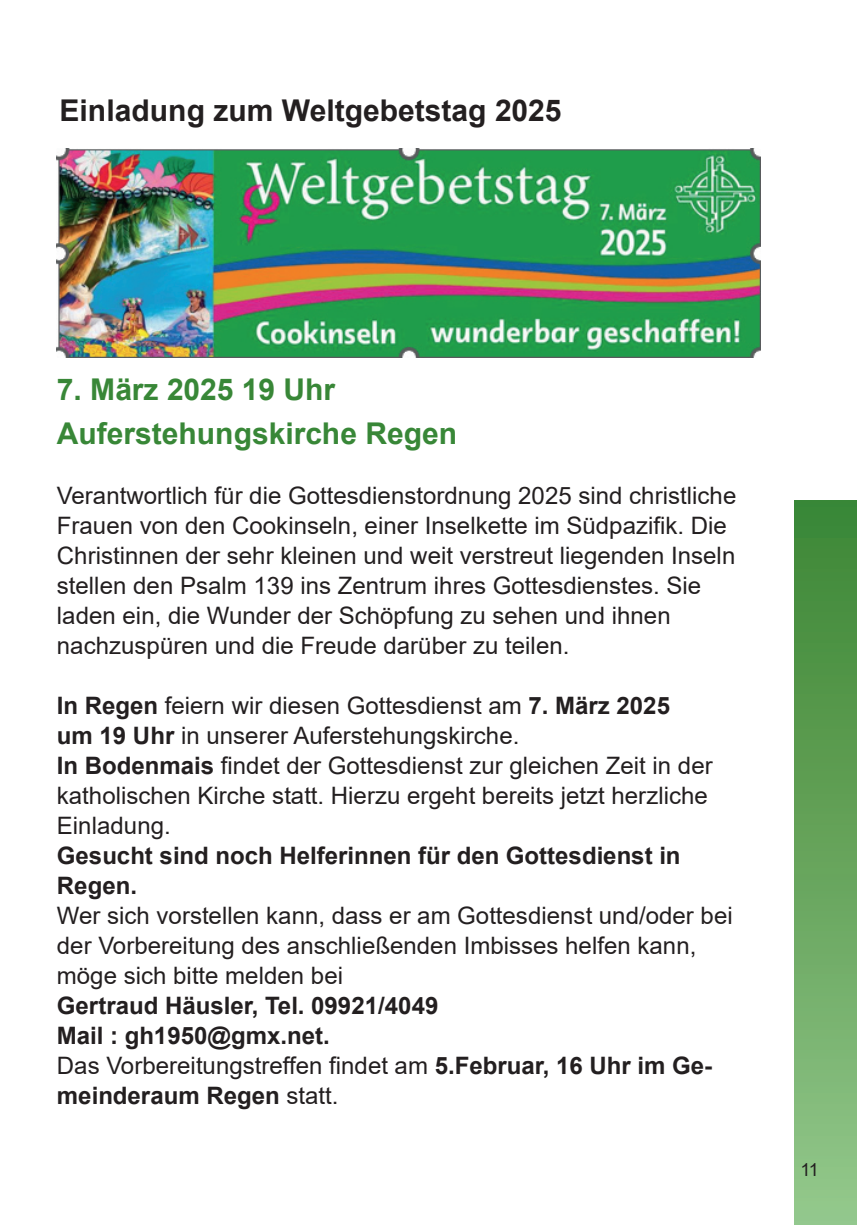
<style>
.page{position:relative;width:857px;height:1225px;background:#fff}
.page>*{position:absolute;margin:0;border:0;box-sizing:border-box;transform-origin:0 0}
.t1{font:700 30px/44px "Arial";color:#388737}
.t2{font:700 30px "Arial";color:#231f20}
.t3{font:24px/30px "Arial";color:#231f20}
.t4{font:700 24px/30px "Arial";color:#231f20}
.t5{font:18px "Arial";color:#231f20}
.s1{font-weight:700}
.s2{font-weight:400}
</style>
<div class="page">
<div style="left:794px;top:500px;width:62px;height:725px;background:linear-gradient(to bottom,#3b8533,#93c78a)"></div>
<img style="left:57px;top:149px;width:703px;height:208px">
<p class="t2" style="left:59px;top:94px;width:503px">Einladung zum Weltgebetstag 2025</p>
<p class="t1" style="left:57px;top:367px;width:401px">7. März 2025 19 Uhr<br>Auferstehungskirche Regen</p>
<p class="t3" style="left:57px;top:480px;width:680px">Verantwortlich für die Gottesdienstordnung 2025 sind christliche Frauen von den Cookinseln, einer Inselkette im Südpazifik. Die Christinnen der sehr kleinen und weit verstreut liegenden Inseln stellen den Psalm 139 ins Zentrum ihres Gottesdienstes. Sie laden ein, die Wunder der Schöpfung zu sehen und ihnen nachzuspüren und die Freude darüber zu teilen.</p>
<p class="t3" style="left:57px;top:690px;width:657px"><span class="s1">In Regen</span> feiern wir diesen Gottesdienst am <span class="s1">7. März 2025<br>um 19 Uhr</span> in unserer Auferstehungskirche.<br><span class="s1">In Bodenmais</span> findet der Gottesdienst zur gleichen Zeit in der katholischen Kirche statt. Hierzu ergeht bereits jetzt herzliche Einladung.</p>
<p class="t4" style="left:57px;top:840px;width:625px">Gesucht sind noch Helferinnen für den Gottesdienst in<br>Regen.</p>
<p class="t3" style="left:57px;top:900px;width:677px">Wer sich vorstellen kann, dass er am Gottesdienst und/oder bei der Vorbereitung des anschließenden Imbisses helfen kann, möge sich bitte melden bei</p>
<p class="t4" style="left:57px;top:990px;width:656px">Gertraud Häusler, Tel. 09921/4049<br>Mail : gh1950@gmx.net.<br><span class="s2">Das Vorbereitungstreffen findet am</span> 5.Februar, 16 Uhr im Ge&shy;meinderaum Regen <span class="s2">statt.</span></p>
<p class="t5" style="left:800px;top:1159px;width:20px">11</p>
</div>
